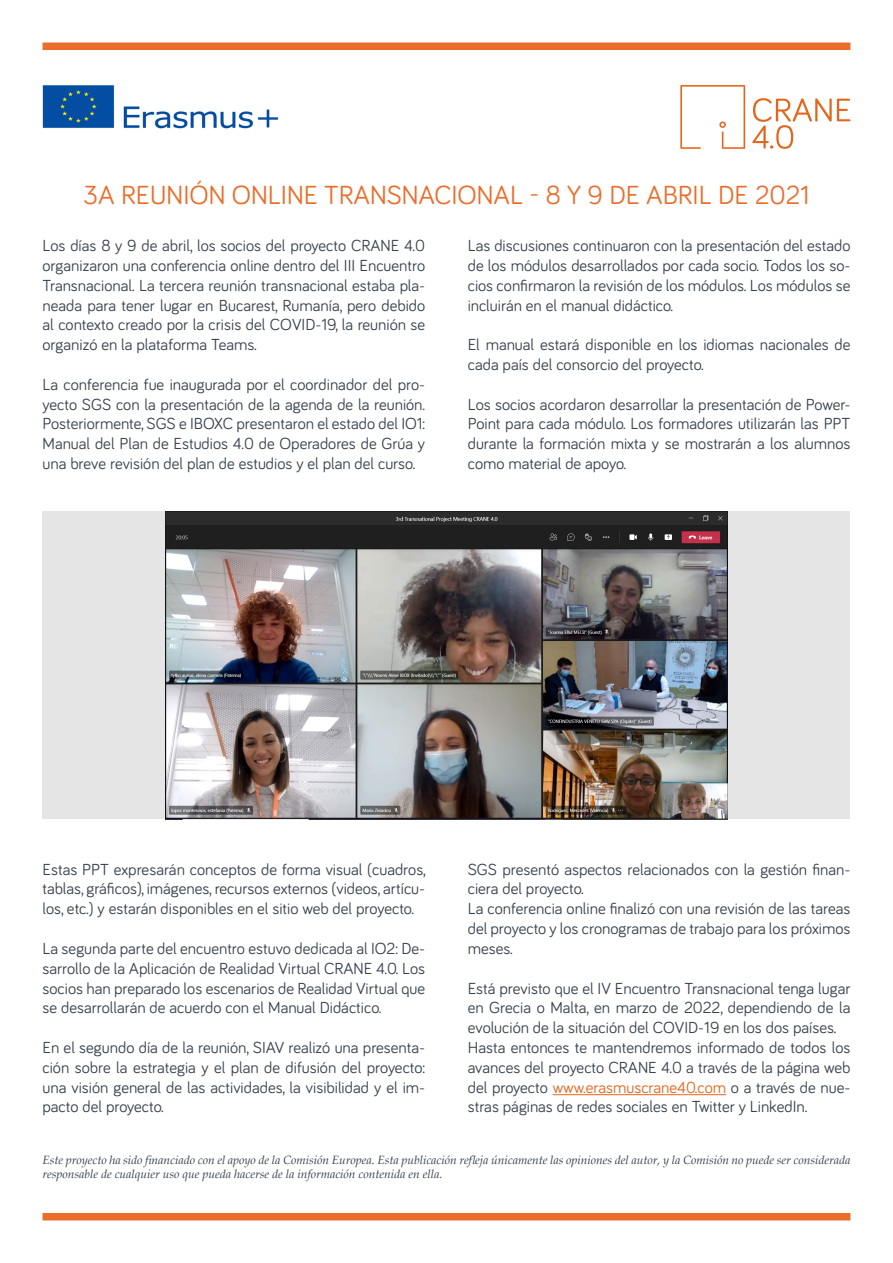
<style>
.page{position:relative;width:893px;height:1263px;background:#fff}
.page>*{position:absolute;margin:0;border:0;box-sizing:border-box;transform-origin:0 0}
.t1{font:27px "Bariol";color:#eb6d2b}
.t2{font:16.5px/19.8px "Bariol";color:#38424e;text-align:justify}
.t3{font:italic 12px/14.4px "Book Antiqua";color:#38424e}
.s1{color:#e3661c}
</style>
<div class="page">
<div style="left:43px;top:511px;width:807px;height:308px;background:#e5e5e5"></div>
<div style="left:43px;top:43px;width:807px;height:7px;background:#eb6d2b"></div>
<div style="left:43px;top:1213px;width:807px;height:7px;background:#eb6d2b"></div>
<svg style="left:752px;top:98px;width:98px;height:51px"></svg>
<svg style="left:680px;top:85px;width:65px;height:64px"></svg>
<img style="left:42px;top:85px;width:237px;height:44px">
<hr style="left:553px;top:1094px;width:173px;height:1px;background:#e3661c">
<img style="left:165px;top:511px;width:563px;height:308px">
<p class="t1" style="left:83px;top:177px;width:727px">3A REUNIÓN ONLINE TRANSNACIONAL - 8 Y 9 DE ABRIL DE 2021</p>
<p class="t2" style="left:43px;top:235px;width:384px">Los días 8 y 9 de abril, los socios del proyecto CRANE 4.0 organizaron una conferencia online dentro del III Encuentro Transnacional. La tercera reunión transnacional estaba pla&shy;neada para tener lugar en Bucarest, Rumanía, pero debido al contexto creado por la crisis del COVID-19, la reunión se organizó en la plataforma Teams.</p>
<p class="t2" style="left:43px;top:373px;width:384px">La conferencia fue inaugurada por el coordinador del pro&shy;yecto SGS con la presentación de la agenda de la reunión.<br>Posteriormente, SGS e IBOXC presentaron el estado del IO1:<br>Manual del Plan de Estudios 4.0 de Operadores de Grúa y una breve revisión del plan de estudios y el plan del curso.</p>
<p class="t2" style="left:468px;top:235px;width:384px">Las discusiones continuaron con la presentación del estado de los módulos desarrollados por cada socio. Todos los so&shy;cios confirmaron la revisión de los módulos. Los módulos se incluirán en el manual didáctico.</p>
<p class="t2" style="left:468px;top:334px;width:384px">El manual estará disponible en los idiomas nacionales de cada país del consorcio del proyecto.</p>
<p class="t2" style="left:468px;top:393px;width:384px">Los socios acordaron desarrollar la presentación de Power-Point para cada módulo. Los formadores utilizarán las PPT durante la formación mixta y se mostrarán a los alumnos como material de apoyo.</p>
<p class="t2" style="left:43px;top:858px;width:385px">Estas PPT expresarán conceptos de forma visual (cuadros, tablas, gráficos), imágenes, recursos externos (videos, artícu&shy;los, etc.) y estarán disponibles en el sitio web del proyecto.</p>
<p class="t2" style="left:43px;top:938px;width:384px">La segunda parte del encuentro estuvo dedicada al IO2: De&shy;sarrollo de la Aplicación de Realidad Virtual CRANE 4.0. Los socios han preparado los escenarios de Realidad Virtual que se desarrollarán de acuerdo con el Manual Didáctico.</p>
<p class="t2" style="left:43px;top:1037px;width:384px">En el segundo día de la reunión, SIAV realizó una presenta&shy;ción sobre la estrategia y el plan de difusión del proyecto: una visión general de las actividades, la visibilidad y el im&shy;pacto del proyecto.</p>
<p class="t2" style="left:468px;top:858px;width:384px">SGS presentó aspectos relacionados con la gestión finan&shy;ciera del proyecto.</p>
<p class="t2" style="left:468px;top:898px;width:384px">La conferencia online finalizó con una revisión de las tareas del proyecto y los cronogramas de trabajo para los próximos meses.</p>
<p class="t2" style="left:468px;top:977px;width:384px">Está previsto que el IV Encuentro Transnacional tenga lugar en Grecia o Malta, en marzo de 2022, dependiendo de la evolución de la situación del COVID-19 en los dos países.</p>
<p class="t2" style="left:468px;top:1037px;width:384px">Hasta entonces te mantendremos informado de todos los avances del proyecto CRANE 4.0 a través de la página web del proyecto <span class="s1">www.erasmuscrane40.com</span> o a través de nue&shy;stras páginas de redes sociales en Twitter y LinkedIn.</p>
<p class="t3" style="left:43px;top:1152px;width:809px">Este proyecto ha sido financiado con el apoyo de la Comisión Europea. Esta publicación refleja únicamente las opiniones del autor, y la Comisión no puede ser considerada responsable de cualquier uso que pueda hacerse de la información contenida en ella.</p>
</div>
